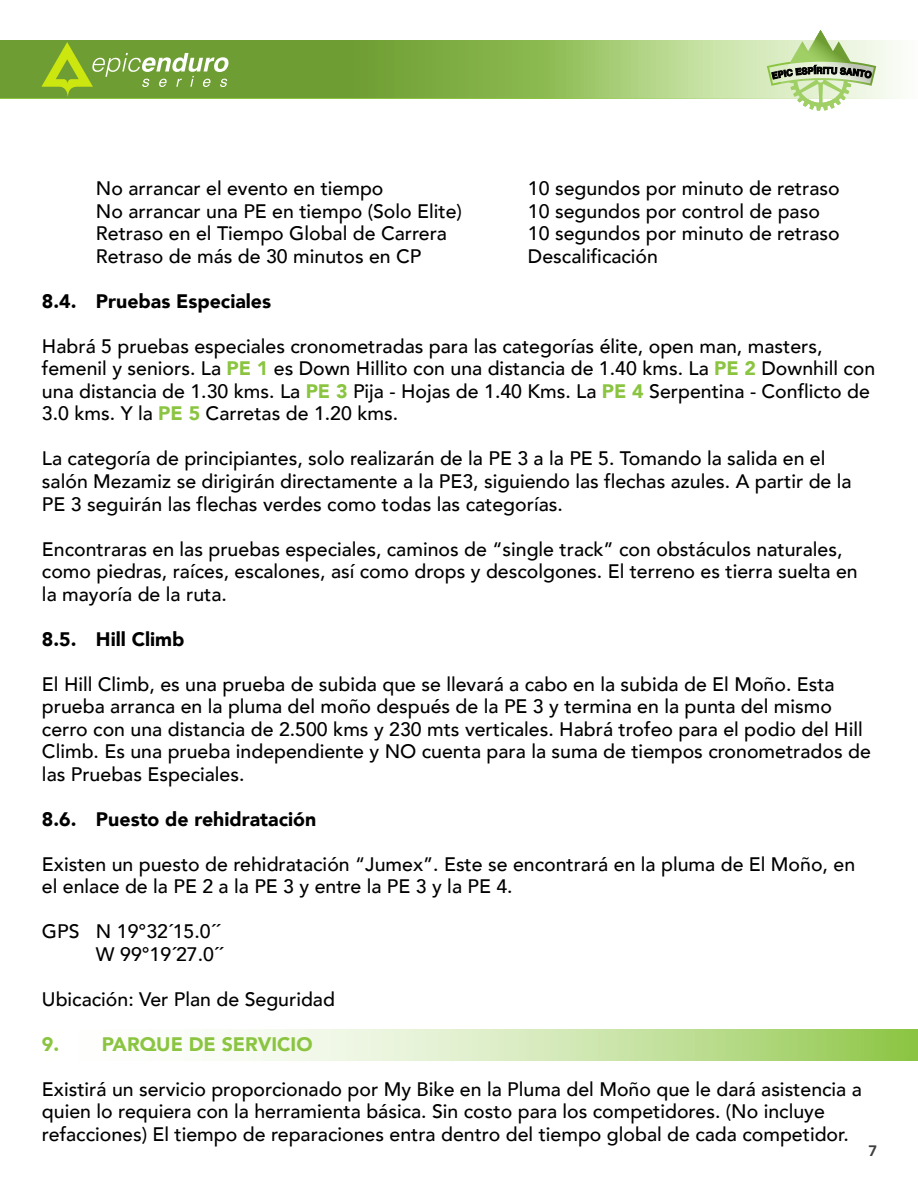
<style>
.page{position:relative;width:918px;height:1188px;background:#fff}
.page>*{position:absolute;margin:0;border:0;box-sizing:border-box;transform-origin:0 0}
.t1{font:500 19.5px/22.5px "Avenir";color:#000}
.t2{font:900 19.5px "Avenir";color:#000}
.t3{font:900 19.5px "Avenir";color:#8ac440}
.t4{font:800 15px "Avenir";color:#000}
.s1{font-weight:900;color:#8ac440}
</style>
<div class="page">
<svg style="left:216px;top:1030px;width:702px;height:31px"></svg>
<svg style="left:0;top:40px;width:901px;height:58px"></svg>
<svg style="left:42px;top:42px;width:187px;height:55px"></svg>
<svg style="left:767px;top:30px;width:109px;height:81px"></svg>
<p class="t1" style="left:96px;top:176px;width:289px">No arrancar el evento en tiempo</p>
<p class="t1" style="left:528px;top:176px;width:313px">10 segundos por minuto de retraso</p>
<p class="t1" style="left:96px;top:199px;width:367px">No arrancar una PE en tiempo (Solo Elite)</p>
<p class="t1" style="left:528px;top:199px;width:293px">10 segundos por control de paso</p>
<p class="t1" style="left:96px;top:221px;width:353px">Retraso en el Tiempo Global de Carrera</p>
<p class="t1" style="left:528px;top:221px;width:313px">10 segundos por minuto de retraso</p>
<p class="t1" style="left:96px;top:244px;width:327px">Retraso de más de 30 minutos en CP</p>
<p class="t1" style="left:528px;top:244px;width:132px">Descalificación</p>
<p class="t2" style="left:42px;top:284px;width:231px">8.4. Pruebas Especiales</p>
<p class="t1" style="left:42px;top:334px;width:835px">Habrá 5 pruebas especiales cronometradas para las categorías élite, open man, masters, femenil y seniors. La <span class="s1">PE 1</span> es Down Hillito con una distancia de 1.40 kms. La <span class="s1">PE 2</span> Downhill con una distancia de 1.30 kms. La <span class="s1">PE 3</span> Pija - Hojas de 1.40 Kms. La <span class="s1">PE 4</span> Serpentina - Conflicto de 3.0 kms. Y la <span class="s1">PE 5</span> Carretas de 1.20 kms.</p>
<p class="t1" style="left:42px;top:446px;width:811px">La categoría de principiantes, solo realizarán de la PE 3 a la PE 5. Tomando la salida en el salón Mezamiz se dirigirán directamente a la PE3, siguiendo las flechas azules. A partir de la<br>PE 3 seguirán las flechas verdes como todas las categorías.</p>
<p class="t1" style="left:42px;top:536px;width:817px">Encontraras en las pruebas especiales, caminos de “single track” con obstáculos naturales, como piedras, raíces, escalones, así como drops y descolgones. El terreno es tierra suelta en la mayoría de la ruta.</p>
<p class="t2" style="left:42px;top:622px;width:144px">8.5. Hill Climb</p>
<p class="t1" style="left:42px;top:671px;width:830px">El Hill Climb, es una prueba de subida que se llevará a cabo en la subida de El Moño. Esta prueba arranca en la pluma del moño después de la PE 3 y termina en la punta del mismo cerro con una distancia de 2.500 kms y 230 mts verticales. Habrá trofeo para el podio del Hill Climb. Es una prueba independiente y NO cuenta para la suma de tiempos cronometrados de las Pruebas Especiales.</p>
<p class="t2" style="left:42px;top:802px;width:276px">8.6. Puesto de rehidratación</p>
<p class="t1" style="left:42px;top:851px;width:815px">Existen un puesto de rehidratación “Jumex”. Este se encontrará en la pluma de El Moño, en el enlace de la PE 2 a la PE 3 y entre la PE 3 y la PE 4.</p>
<p class="t1" style="left:42px;top:919px;width:183px;text-align:right">GPS N 19°32´15.0´´<br>W 99°19´27.0´´</p>
<p class="t1" style="left:42px;top:986px;width:294px">Ubicación: Ver Plan de Seguridad</p>
<p class="t3" style="left:42px;top:1027px;width:272px">9. PARQUE DE SERVICIO</p>
<p class="t1" style="left:42px;top:1076px;width:821px">Existirá un servicio proporcionado por My Bike en la Pluma del Moño que le dará asistencia a quien lo requiera con la herramienta básica. Sin costo para los competidores. (No incluye refacciones) El tiempo de reparaciones entra dentro del tiempo global de cada competidor.</p>
<p class="t4" style="left:868px;top:1139px;width:10px">7</p>
</div>
